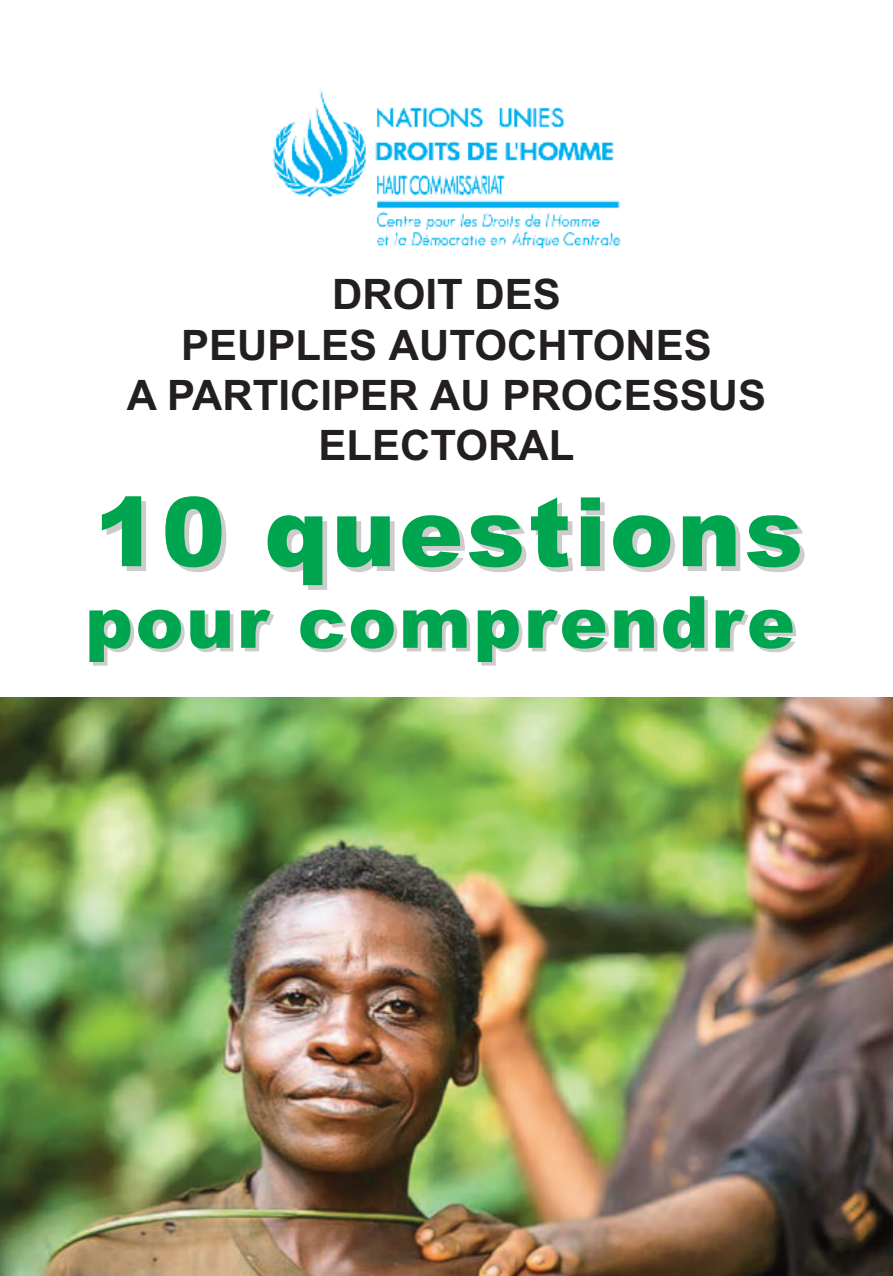
<style>
.page{position:relative;width:893px;height:1276px;background:#fff}
.page>*{position:absolute;margin:0;border:0;box-sizing:border-box;transform-origin:0 0}
.t1{font:900 96px "Arial";letter-spacing:.035em;color:#00a54f}
.t2{font:900 72px "Arial";letter-spacing:.035em;color:#00a54f}
.t3{font:700 42px/50.4px "Arial";color:#231f20;text-align:center}
</style>
<div class="page">
<img style="left:273px;top:90px;width:348px;height:159px">
<img style="left:0;top:697px;width:893px;height:579px">
<p class="t3" style="left:127px;top:269px;width:641px">DROIT DES<br>PEUPLES AUTOCHTONES<br>A PARTICIPER AU PROCESSUS<br>ELECTORAL</p>
<h1 class="t1" style="left:94px;top:477px;width:711px">10 questions</h1>
<h2 class="t2" style="left:85px;top:581px;width:711px">pour comprendre</h2>
</div>
